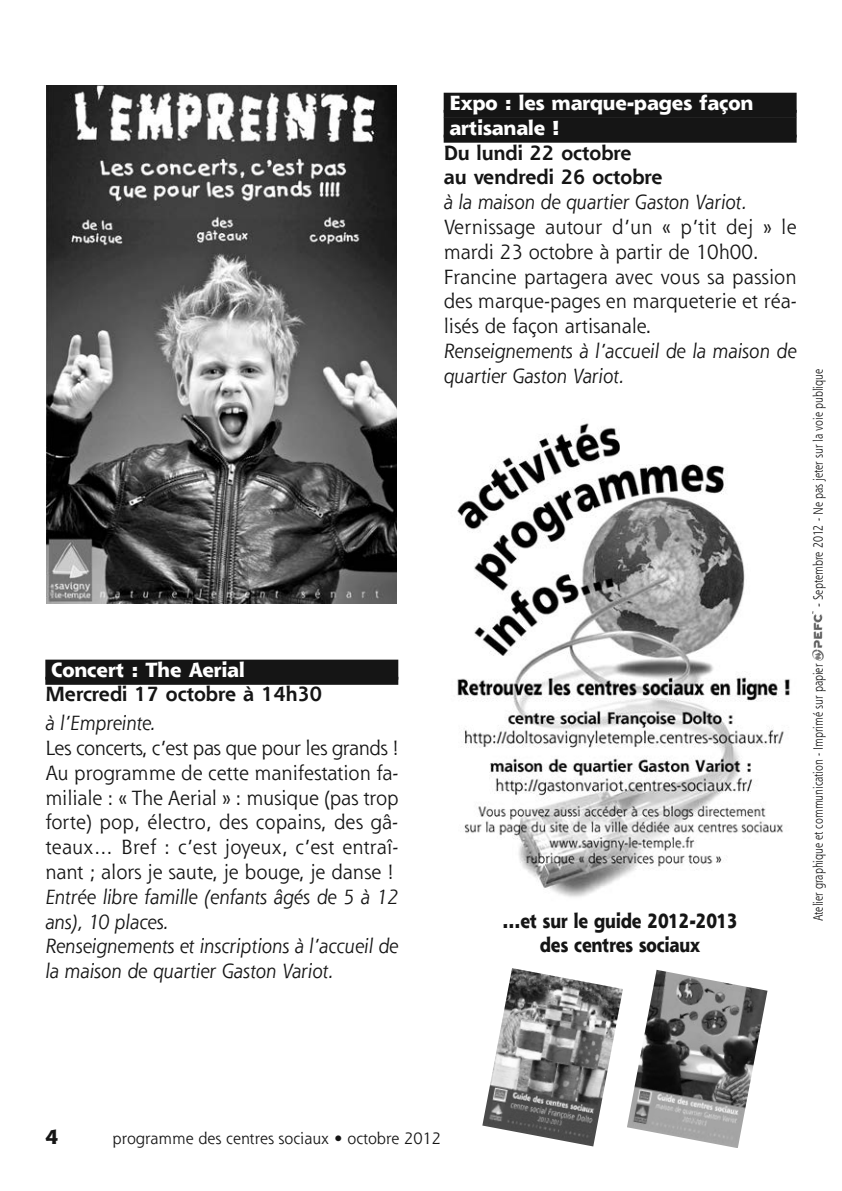
<style>
.page{position:relative;width:842px;height:1191px;background:#fff}
.page>*{position:absolute;margin:0;border:0;box-sizing:border-box;transform-origin:0 0}
.t1{font:20px/24.8px "Shannon";color:#151515;text-align:justify}
.t2{font:italic 20px/24.8px "Shannon";color:#151515}
.t3{font:700 20px/24.8px "Shannon";color:#151515}
.t4{font:800 20px/24.8px "Shannon";color:#fff}
.t5{font:800 20px/24px "Shannon";color:#151515;text-align:center;scale:.85 1}
.t6{font:800 20px "Shannon";color:#151515}
.t7{font:16px "Shannon";color:#151515}
.t8{font:13px "Shannon";color:#151515;scale:.8 1}
.t9{font:13px "Shannon";color:#151515}
</style>
<div class="page">
<div style="left:45px;top:659px;width:353px;height:20px;background:#151515"></div>
<div style="left:45px;top:677px;width:353px;height:8px;background:#151515"></div>
<div style="left:444px;top:93px;width:353px;height:20px;background:#151515"></div>
<div style="left:444px;top:110px;width:353px;height:8px;background:#151515"></div>
<div style="left:444px;top:117px;width:353px;height:20px;background:#151515"></div>
<div style="left:444px;top:135px;width:353px;height:8px;background:#151515"></div>
<img style="left:47px;top:85px;width:350px;height:519px">
<img style="left:457px;top:423px;width:333px;height:474px">
<svg style="left:482px;top:968px;width:141px;height:179px"></svg>
<img style="left:627px;top:969px;width:140px;height:179px">
<img style="left:813px;top:611px;width:11px;height:49px">
<p class="t4" style="left:51px;top:659px;width:195px">Concert : The Aerial</p>
<p class="t3" style="left:45px;top:683px;width:278px">Mercredi 17 octobre à 14h30</p>
<p class="t2" style="left:45px;top:713px;width:112px">à l’Empreinte.</p>
<p class="t1" style="left:45px;top:737px;width:355px">Les concerts, c’est pas que pour les grands !<br>Au programme de cette manifestation fa&shy;miliale : « The Aerial » : musique (pas trop forte) pop, électro, des copains, des gâ&shy;teaux… Bref : c’est joyeux, c’est entraî&shy;nant ; alors je saute, je bouge, je danse !</p>
<p class="t2" style="left:45px;top:886px;width:354px">Entrée libre famille (enfants âgés de 5 à 12 ans), 10 places.<br>Renseignements et inscriptions à l’accueil de la maison de quartier Gaston Variot.</p>
<p class="t4" style="left:449px;top:93px;width:305px">Expo : les marque-pages façon artisanale !</p>
<p class="t3" style="left:444px;top:142px;width:221px">Du lundi 22 octobre<br>au vendredi 26 octobre</p>
<p class="t2" style="left:444px;top:192px;width:305px">à la maison de quartier Gaston Variot.</p>
<p class="t1" style="left:444px;top:217px;width:354px;text-align:left">Vernissage autour d’un « p’tit dej » le mardi 23 octobre à partir de 10h00.<br>Francine partagera avec vous sa passion des marque-pages en marqueterie et réa&shy;lisés de façon artisanale.</p>
<p class="t2" style="left:444px;top:341px;width:354px">Renseignements à l’accueil de la maison de quartier Gaston Variot.</p>
<p class="t9" style="left:814px;top:607px;width:240px;rotate:-90deg">- Septembre 2012 - Ne pas jeter sur la voie publique</p>
<p class="t5" style="left:502px;top:911px;width:279px">...et sur le guide 2012-2013 des centres sociaux</p>
<p class="t8" style="left:814px;top:921px;width:323px;rotate:-90deg">Atelier graphique et communication - Imprimé sur papier</p>
<p class="t6" style="left:45px;top:1129px;width:14px">4</p>
<p class="t7" style="left:113px;top:1132px;width:330px">programme des centres sociaux • octobre 2012</p>
</div>
